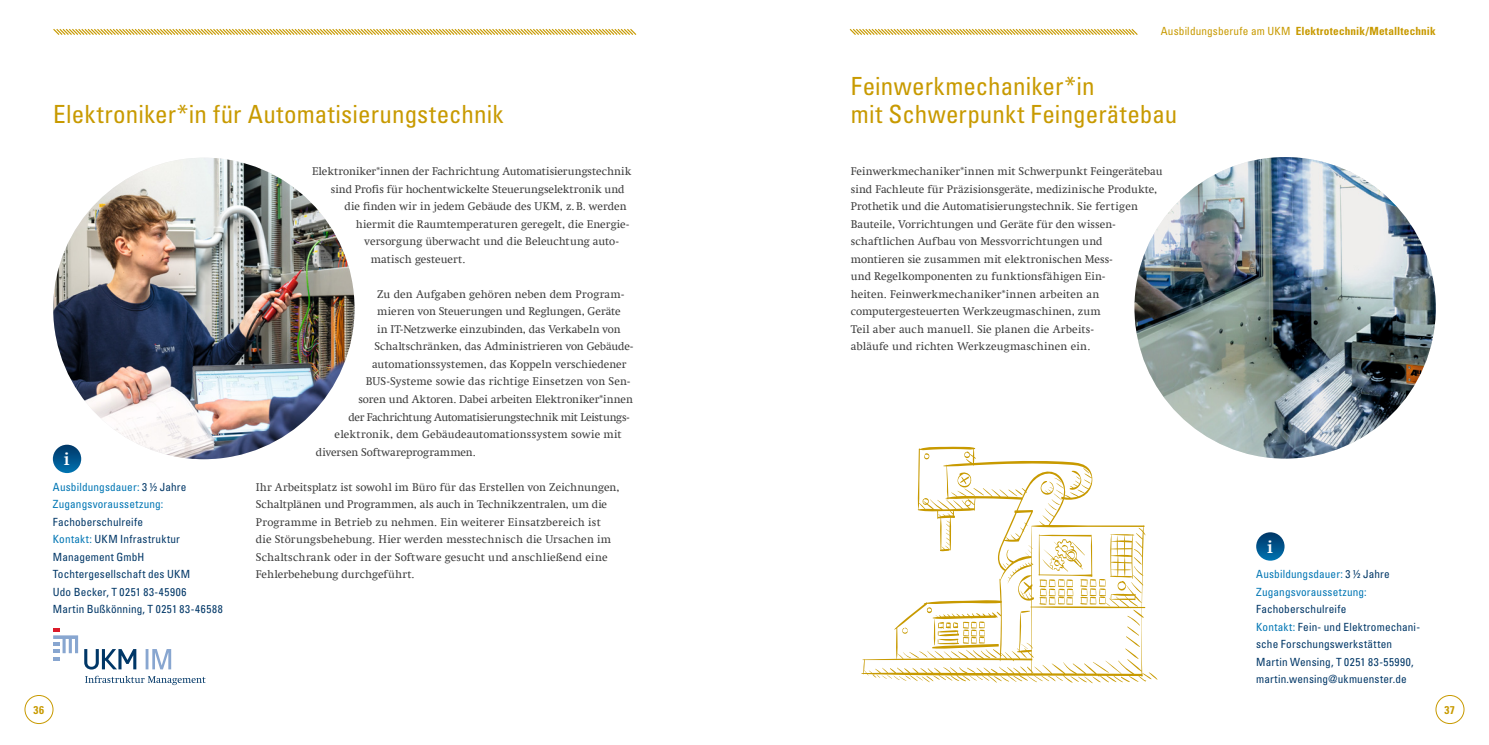
<style>
.page{position:relative;width:1489px;height:745px;background:#fff}
.page>*{position:absolute;margin:0;border:0;box-sizing:border-box;transform-origin:0 0}
.t1{font:condensed 25px "Univers";letter-spacing:.005em;color:#c89a00}
.t2{font:700 17.5px "Swift Com";color:#fff}
.t3{font:11.25px/17.5px "Swift Com";letter-spacing:.005em;color:#3e3e3e}
.t4{font:condensed 11.25px/17.5px "Univers";letter-spacing:.015em;color:#003767}
.t5{font:condensed 11.25px/17.5px "Univers";letter-spacing:.01em;color:#0076b4}
.t6{font:700 condensed 11.25px "Univers";letter-spacing:.015em;color:#c89a00}
.t7{font:11.25px "Swift Com";letter-spacing:-.02em;color:#3e3e3e}
.s1{color:#003767}
.s2{color:#0076b4}
.s3{font-weight:400}
</style>
<div class="page">
<div style="left:1435px;top:694px;width:28px;height:29px;border:1px solid #c89a00;border-radius:50%"></div>
<div style="left:25px;top:694px;width:28px;height:29px;border:1px solid #c89a00;border-radius:50%"></div>
<svg style="left:849px;top:28px;width:289px;height:7px"></svg>
<svg style="left:53px;top:28px;width:584px;height:7px"></svg>
<svg style="left:53px;top:444px;width:28px;height:29px"></svg>
<svg style="left:85px;top:675px;width:121px;height:9px"></svg>
<svg style="left:53px;top:628px;width:25px;height:32px"></svg>
<svg style="left:84px;top:649px;width:52px;height:20px"></svg>
<svg style="left:146px;top:649px;width:25px;height:20px"></svg>
<img style="left:53px;top:158px;width:301px;height:301px;border-radius:151px">
<img style="left:1134px;top:157px;width:301px;height:301px;border-radius:151px">
<div style="left:1256px;top:532px;width:28px;height:28px;background:linear-gradient(to bottom,#0d3f6d,#006ba9);border-radius:14px"></div>
<svg style="left:861px;top:446px;width:287px;height:236px"></svg>
<svg style="left:1148px;top:672px;width:9px;height:7px"></svg>
<p class="t1" style="left:53px;top:98px;width:452px">Elektroniker*in für Automatisierungstechnik</p>
<p class="t2" style="left:64px;top:448px;width:7px">i</p>
<p class="t5" style="left:53px;top:477px;width:135px">Ausbildungsdauer: <span class="s1">3 ½ Jahre</span></p>
<p class="t5" style="left:53px;top:494px;width:112px">Zugangsvoraussetzung:<br><span class="s1">Fachoberschulreife</span></p>
<p class="t4" style="left:53px;top:529px;width:171px"><span class="s2">Kontakt:</span> UKM Infrastruktur<br>Management GmbH<br>Tochtergesellschaft des UKM<br>Udo Becker, T 0251 83-45906<br>Martin Bußkönning, T 0251 83-46588</p>
<p class="t3" style="left:312px;top:162px;width:321px">Elektroniker*innen der Fachrichtung Automatisierungstechnik</p>
<p class="t3" style="left:331px;top:180px;width:295px">sind Profis für hochentwickelte Steuerungselektronik und</p>
<p class="t3" style="left:344px;top:197px;width:284px">die finden wir in jedem Gebäude des UKM, z.B. werden</p>
<p class="t3" style="left:356px;top:215px;width:275px">hiermit die Raumtemperaturen geregelt, die Energie-</p>
<p class="t3" style="left:364px;top:232px;width:255px">versorgung überwacht und die Beleuchtung auto-</p>
<p class="t3" style="left:371px;top:250px;width:96px">matisch gesteuert.</p>
<p class="t3" style="left:377px;top:285px;width:248px">Zu den Aufgaben gehören neben dem Program-</p>
<p class="t3" style="left:377px;top:302px;width:245px">mieren von Steuerungen und Reglungen, Geräte</p>
<p class="t3" style="left:377px;top:320px;width:245px">in IT-Netzwerke einzubinden, das Verkabeln von</p>
<p class="t3" style="left:374px;top:337px;width:260px">Schaltschränken, das Administrieren von Gebäude-</p>
<p class="t3" style="left:372px;top:355px;width:256px">automationssystemen, das Koppeln verschiedener</p>
<p class="t3" style="left:366px;top:372px;width:266px">BUS-Systeme sowie das richtige Einsetzen von Sen-</p>
<p class="t3" style="left:358px;top:390px;width:276px">soren und Aktoren. Dabei arbeiten Elektroniker*innen</p>
<p class="t7" style="left:348px;top:410px;width:282px">der Fachrichtung Automatisierungstechnik mit Leistungs-</p>
<p class="t3" style="left:334px;top:425px;width:288px">elektronik, dem Gebäudeautomationssystem sowie mit</p>
<p class="t3" style="left:316px;top:442px;width:161px">diversen Softwareprogrammen.</p>
<p class="t3" style="left:256px;top:477px;width:365px">Ihr Arbeitsplatz ist sowohl im Büro für das Erstellen von Zeichnungen,<br>Schaltplänen und Programmen, als auch in Technikzentralen, um die</p>
<p class="t3" style="left:256px;top:512px;width:357px">Programme in Betrieb zu nehmen. Ein weiterer Einsatzbereich ist die Störungsbehebung. Hier werden messtechnisch die Ursachen im Schaltschrank oder in der Software gesucht und anschließend eine Fehlerbehebung durchgeführt.</p>
<p class="t6" style="left:1160px;top:24px;width:276px"><span class="s3">Ausbildungsberufe am UKM</span> Elektrotechnik/Metalltechnik</p>
<p class="t1" style="left:850px;top:70px;width:245px">Feinwerkmechaniker*in</p>
<p class="t1" style="left:850px;top:98px;width:328px">mit Schwerpunkt Feingerätebau</p>
<p class="t3" style="left:850px;top:162px;width:313px">Feinwerkmechaniker*innen mit Schwerpunkt Feingerätebau sind Fachleute für Präzisionsgeräte, medizinische Produkte, Prothetik und die Automatisierungstechnik. Sie fertigen Bauteile, Vorrichtungen und Geräte für den wissen&shy;schaftlichen Aufbau von Messvorrichtungen und<br>montieren sie zusammen mit elektronischen Mess-<br>und Regelkomponenten zu funktionsfähigen Ein-<br>heiten. Feinwerkmechaniker*innen arbeiten an computergesteuerten Werkzeugmaschinen, zum<br>Teil aber auch manuell. Sie planen die Arbeits-</p>
<p class="t3" style="left:850px;top:337px;width:241px">abläufe und richten Werkzeugmaschinen ein.</p>
<p class="t2" style="left:1266px;top:536px;width:7px">i</p>
<p class="t5" style="left:1256px;top:564px;width:135px">Ausbildungsdauer: <span class="s1">3 ½ Jahre</span></p>
<p class="t5" style="left:1256px;top:582px;width:112px">Zugangsvoraussetzung:</p>
<p class="t4" style="left:1256px;top:599px;width:92px">Fachoberschulreife</p>
<p class="t4" style="left:1256px;top:617px;width:165px"><span class="s2">Kontakt:</span> Fein- und Elektromechani&shy;sche Forschungswerkstätten</p>
<p class="t4" style="left:1256px;top:652px;width:159px">Martin Wensing, T 0251 83-55990, martin.wensing@ukmuenster.de</p>
<p class="t6" style="left:34px;top:702px;width:12px">36</p>
<p class="t6" style="left:1444px;top:702px;width:12px">37</p>
</div>
